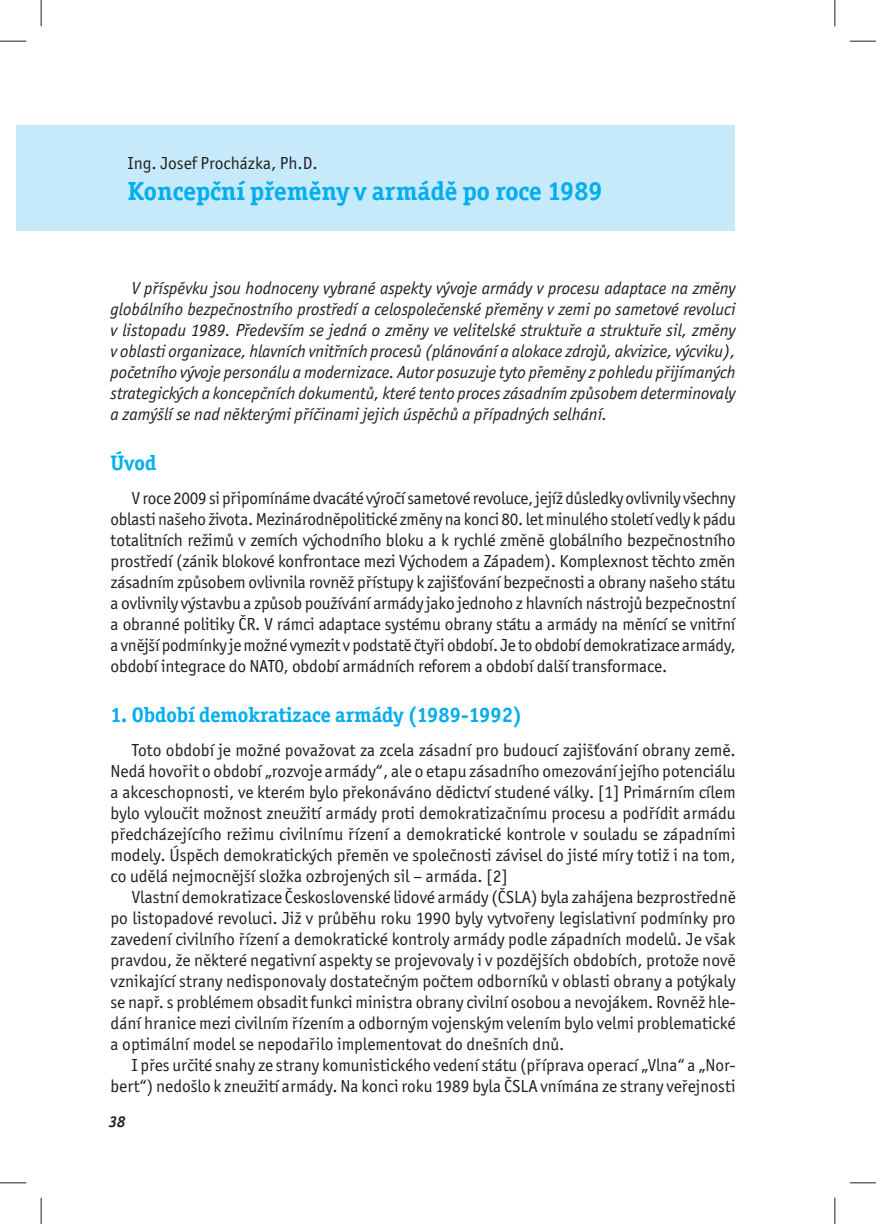
<style>
.page{position:relative;width:876px;height:1224px;background:#fff}
.page>*{position:absolute;margin:0;border:0;box-sizing:border-box;transform-origin:0 0}
.t1{font:700 26.25px "Officina Ser Itc TEE";color:#00aeef}
.t2{font:700 21px "Officina Ser Itc TEE";color:#00aeef}
.t3{font:17.5px/21px "Officina San Itc TEE";color:#231f20;text-align:justify}
.t4{font:italic 17.5px/21px "Officina San Itc TEE";color:#231f20;text-align:justify}
.t5{font:italic 700 15.75px "Officina Ser Itc TEE";color:#231f20}
</style>
<div class="page">
<div style="left:16px;top:125px;width:719px;height:105px;background:#c6eafa"></div>
<svg style="left:0;top:41px;width:26px;height:1px"></svg>
<svg style="left:850px;top:41px;width:26px;height:1px"></svg>
<svg style="left:0;top:1182px;width:26px;height:1px"></svg>
<svg style="left:850px;top:1182px;width:26px;height:1px"></svg>
<svg style="left:41px;top:0;width:1px;height:26px"></svg>
<svg style="left:41px;top:1197px;width:1px;height:26px"></svg>
<svg style="left:835px;top:0;width:1px;height:26px"></svg>
<svg style="left:835px;top:1197px;width:1px;height:26px"></svg>
<p class="t3" style="left:128px;top:154px;width:191px">Ing. Josef Procházka, Ph.D.</p>
<h1 class="t1" style="left:128px;top:181px;width:476px">Koncepční přeměny v armádě po roce 1989</h1>
<p class="t4" style="left:111px;top:278px;width:627px;text-indent:21px">V příspěvku jsou hodnoceny vybrané aspekty vývoje armády v procesu adaptace na změny globálního bezpečnostního prostředí a celospolečenské přeměny v zemi po sametové revoluci v listopadu 1989. Především se jedná o změny ve velitelské struktuře a struktuře sil, změny v oblasti organizace, hlavních vnitřních procesů (plánování a alokace zdrojů, akvizice, výcviku), početního vývoje personálu a modernizace. Autor posuzuje tyto přeměny z pohledu přijímaných strategických a koncepčních dokumentů, které tento proces zásadním způsobem determinovaly a zamýšlí se nad některými příčinami jejich úspěchů a případných selhání.</p>
<p class="t2" style="left:111px;top:454px;width:47px">Úvod</p>
<p class="t3" style="left:111px;top:488px;width:627px;text-indent:21px">V roce 2009 si připomínáme dvacáté výročí sametové revoluce, jejíž důsledky ovlivnily všechny oblasti našeho života. Mezinárodněpolitické změny na konci 80. let minulého století vedly k pádu totalitních režimů v zemích východního bloku a k rychlé změně globálního bezpečnostního prostředí (zánik blokové konfrontace mezi Východem a Západem). Komplexnost těchto změn zásadním způsobem ovlivnila rovněž přístupy k zajišťování bezpečnosti a obrany našeho státu a ovlivnily výstavbu a způsob používání armády jako jednoho z hlavních nástrojů bezpečnostní a obranné politiky ČR. V rámci adaptace systému obrany státu a armády na měnící se vnitřní a vnější podmínky je možné vymezit v podstatě čtyři období. Je to období demokratizace armády, období integrace do NATO, období armádních reforem a období další transformace.</p>
<p class="t2" style="left:111px;top:706px;width:413px">1. Období demokratizace armády (1989-1992)</p>
<p class="t3" style="left:111px;top:740px;width:627px;text-indent:21px">Toto období je možné považovat za zcela zásadní pro budoucí zajišťování obrany země.<br>Nedá hovořit o období „rozvoje armády“, ale o etapu zásadního omezování jejího potenciálu a akceschopnosti, ve kterém bylo překonáváno dědictví studené války. [1] Primárním cílem bylo vyloučit možnost zneužití armády proti demokratizačnímu procesu a podřídit armádu předcházejícího režimu civilnímu řízení a demokratické kontrole v souladu se západními modely. Úspěch demokratických přeměn ve společnosti závisel do jisté míry totiž i na tom, co udělá nejmocnější složka ozbrojených sil – armáda. [2]</p>
<p class="t3" style="left:111px;top:887px;width:627px;text-indent:21px">Vlastní demokratizace Československé lidové armády (ČSLA) byla zahájena bezprostředně po listopadové revoluci. Již v průběhu roku 1990 byly vytvořeny legislativní podmínky pro zavedení civilního řízení a demokratické kontroly armády podle západních modelů. Je však pravdou, že některé negativní aspekty se projevovaly i v pozdějších obdobích, protože nově vznikající strany nedisponovaly dostatečným počtem odborníků v oblasti obrany a potýkaly se např. s problémem obsadit funkci ministra obrany civilní osobou a nevojákem. Rovněž hle&shy;dání hranice mezi civilním řízením a odborným vojenským velením bylo velmi problematické a optimální model se nepodařilo implementovat do dnešních dnů.</p>
<p class="t3" style="left:111px;top:1055px;width:627px;text-align:right">I přes určité snahy ze strany komunistického vedení státu (příprava operací „Vlna“ a „Nor&shy;bert“) nedošlo k zneužití armády. Na konci roku 1989 byla ČSLA vnímána ze strany veřejnosti</p>
<p class="t5" style="left:109px;top:1115px;width:18px">38</p>
</div>
